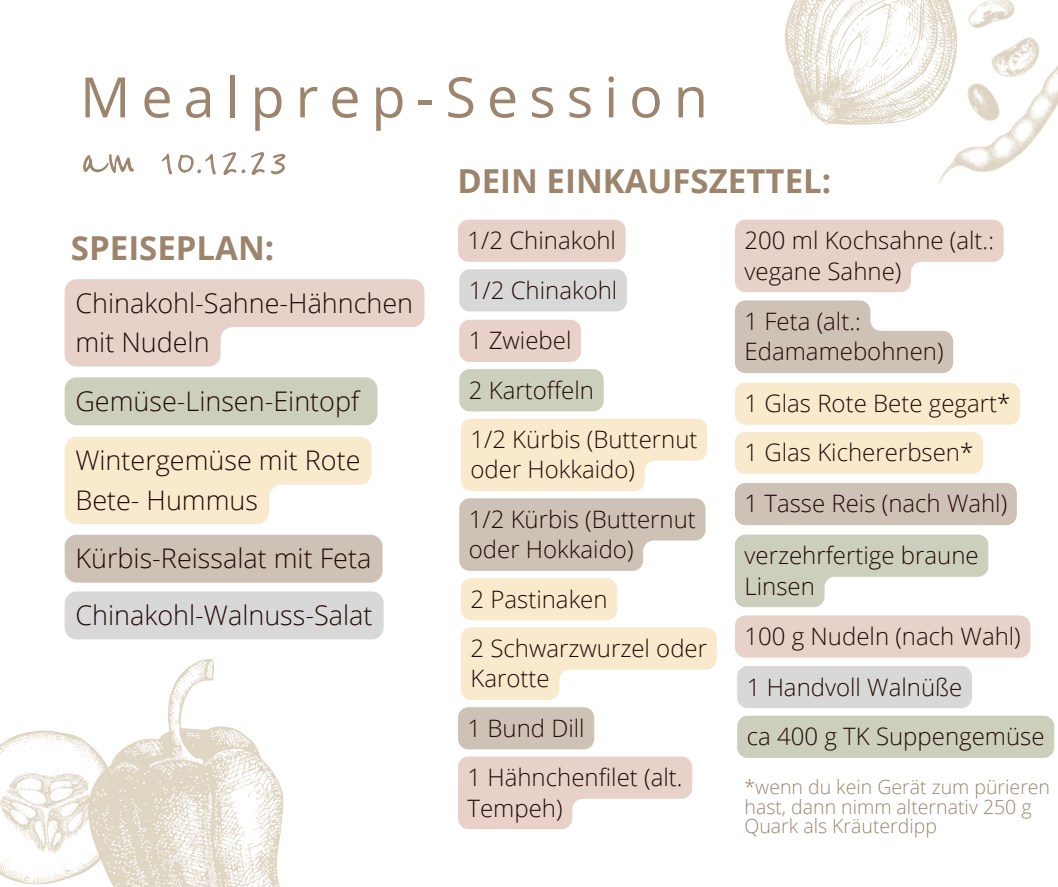
<style>
.page{position:relative;width:1058px;height:887px;background:#fff}
.page>*{position:absolute;margin:0;border:0;box-sizing:border-box;transform-origin:0 0}
.t1{font:55.8px "Open Sans";letter-spacing:.195em;color:#9d846c}
.t2{font:55.65px "Reenie Beanie";color:#9d846c}
.t3{font:700 33px "Open Sans";color:#9d846c}
.t4{font:300 27px/39.3px "Open Sans";color:#210a06}
.t5{font:300 24px/30.3px "Open Sans";color:#210a06}
.t6{font:300 19.5px/19.2px "Open Sans";color:#9d846c}
</style>
<div class="page">
<img style="left:122px;top:659px;width:162px;height:227px">
<img style="left:785px;top:0;width:98px;height:125px">
<img style="left:883px;top:0;width:175px;height:237px">
<img style="left:0;top:730px;width:122px;height:156px">
<svg style="left:65px;top:279px;width:359px;height:87px"></svg>
<div style="left:65px;top:377px;width:312px;height:48px;background:#cccfbb"></div>
<svg style="left:65px;top:437px;width:307px;height:87px"></svg>
<div style="left:65px;top:534px;width:317px;height:48px;background:#cec1b5"></div>
<div style="left:65px;top:591px;width:319px;height:48px;background:#d9d8d8"></div>
<div style="left:458px;top:219px;width:167px;height:43px;background:#e8d1c8"></div>
<div style="left:735px;top:432px;width:248px;height:42px;background:#faeacd"></div>
<svg style="left:735px;top:300px;width:218px;height:73px"></svg>
<div style="left:459px;top:369px;width:144px;height:42px;background:#cccfbb"></div>
<svg style="left:461px;top:627px;width:255px;height:73px"></svg>
<svg style="left:735px;top:219px;width:268px;height:73px;background:#ebd8d0"></svg>
<div style="left:737px;top:666px;width:235px;height:42px;background:#d9d8d8"></div>
<svg style="left:735px;top:534px;width:253px;height:73px"></svg>
<div style="left:737px;top:715px;width:317px;height:43px;background:#cccfbb;border-radius:11px"></div>
<div style="left:735px;top:615px;width:295px;height:42px;background:#e8d1c8"></div>
<div style="left:735px;top:382px;width:285px;height:43px;background:#faeacd"></div>
<svg style="left:461px;top:418px;width:246px;height:73px;background:#faecd2"></svg>
<div style="left:459px;top:320px;width:122px;height:42px;background:#e8d1c8"></div>
<div style="left:461px;top:578px;width:156px;height:42px;background:#faeacd"></div>
<div style="left:458px;top:707px;width:136px;height:42px;background:#cec1b5"></div>
<div style="left:735px;top:483px;width:281px;height:42px;background:#cec1b5"></div>
<svg style="left:459px;top:498px;width:246px;height:73px;background:#d3c8bd"></svg>
<div style="left:459px;top:269px;width:168px;height:42px;background:#d9d8d8"></div>
<svg style="left:458px;top:756px;width:234px;height:73px"></svg>
<p class="t1" style="left:80px;top:58px;width:629px">Mealprep-Session</p>
<p class="t2" style="left:80px;top:133px;width:210px">am 10.12.23</p>
<p class="t3" style="left:71px;top:225px;width:205px">SPEISEPLAN:</p>
<p class="t4" style="left:75px;top:282px;width:339px">Chinakohl-Sahne-Hähnchen mit Nudeln</p>
<p class="t4" style="left:75px;top:381px;width:285px">Gemüse-Linsen-Eintopf</p>
<p class="t4" style="left:75px;top:440px;width:286px">Wintergemüse mit Rote<br>Bete- Hummus</p>
<p class="t4" style="left:75px;top:538px;width:297px">Kürbis-Reissalat mit Feta</p>
<p class="t4" style="left:75px;top:595px;width:298px">Chinakohl-Walnuss-Salat</p>
<p class="t3" style="left:457px;top:158px;width:375px">DEIN EINKAUFSZETTEL:</p>
<p class="t5" style="left:467px;top:225px;width:150px">1/2 Chinakohl</p>
<p class="t5" style="left:469px;top:274px;width:150px">1/2 Chinakohl</p>
<p class="t5" style="left:469px;top:325px;width:104px">1 Zwiebel</p>
<p class="t5" style="left:469px;top:374px;width:127px">2 Kartoffeln</p>
<p class="t5" style="left:470px;top:423px;width:228px">1/2 Kürbis (Butternut oder Hokkaido)</p>
<p class="t5" style="left:469px;top:503px;width:228px">1/2 Kürbis (Butternut oder Hokkaido)</p>
<p class="t5" style="left:470px;top:583px;width:139px">2 Pastinaken</p>
<p class="t5" style="left:470px;top:632px;width:238px">2 Schwarzwurzel oder<br>Karotte</p>
<p class="t5" style="left:467px;top:712px;width:119px">1 Bund Dill</p>
<p class="t5" style="left:744px;top:225px;width:251px">200 ml Kochsahne (alt.: vegane Sahne)</p>
<p class="t5" style="left:744px;top:305px;width:200px">1 Feta (alt.:<br>Edamamebohnen)</p>
<p class="t5" style="left:744px;top:387px;width:267px">1 Glas Rote Bete gegart*</p>
<p class="t5" style="left:744px;top:437px;width:230px">1 Glas Kichererbsen*</p>
<p class="t5" style="left:744px;top:488px;width:264px">1 Tasse Reis (nach Wahl)</p>
<p class="t5" style="left:744px;top:539px;width:236px">verzehrfertige braune<br>Linsen</p>
<p class="t5" style="left:744px;top:620px;width:278px">100 g Nudeln (nach Wahl)</p>
<p class="t5" style="left:746px;top:671px;width:217px">1 Handvoll Walnüße</p>
<p class="t5" style="left:746px;top:720px;width:299px">ca 400 g TK Suppengemüse</p>
<p class="t5" style="left:467px;top:761px;width:216px">1 Hähnchenfilet (alt.<br>Tempeh)</p>
<p class="t6" style="left:744px;top:777px;width:307px">*wenn du kein Gerät zum pürieren hast, dann nimm alternativ 250 g<br>Quark als Kräuterdipp</p>
</div>
